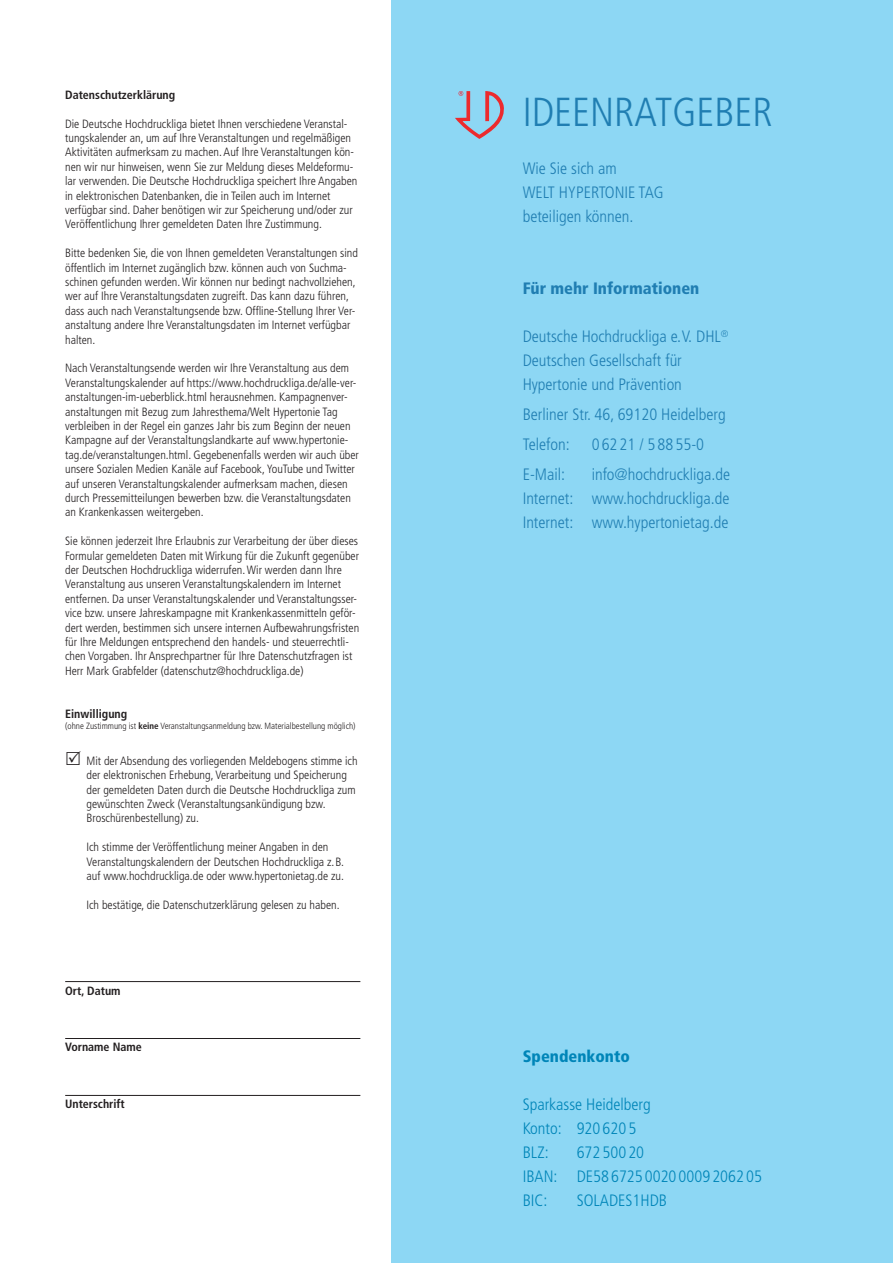
<style>
.page{position:relative;width:893px;height:1263px;background:#fff}
.page>*{position:absolute;margin:0;border:0;box-sizing:border-box;transform-origin:0 0}
.t1{font:300 condensed 40.5px "Frutiger LT Std";color:#207eb2}
.t2{font:300 condensed 16.5px/24px "Frutiger LT Std";color:#207eb2}
.t3{font:300 condensed 16.5px/24px "Frutiger LT Std";color:#0085b8}
.t4{font:900 condensed 16.5px "Frutiger LT Std";color:#207eb2}
.t5{font:900 condensed 16.5px "Frutiger LT Std";color:#0085b8}
.t6{font:300 condensed 12px/14.4px "Frutiger LT Std";color:#231f20}
.t7{font:700 condensed 12px "Frutiger LT Std";color:#231f20}
.t8{font:300 condensed 9px "Frutiger LT Std";color:#231f20}
.s1{font-weight:700}
</style>
<div class="page">
<div style="left:391px;top:0;width:502px;height:1263px;background:#8dd7f4"></div>
<svg style="left:455px;top:91px;width:49px;height:48px"></svg>
<hr style="left:65px;top:981px;width:295px;height:1px;background:#231f20">
<hr style="left:65px;top:1038px;width:295px;height:1px;background:#231f20">
<hr style="left:65px;top:1095px;width:295px;height:1px;background:#231f20">
<p class="t7" style="left:65px;top:87px;width:112px">Datenschutzerklärung</p>
<p class="t6" style="left:65px;top:116px;width:294px">Die Deutsche Hochdruckliga bietet Ihnen verschiedene Veranstal&shy;tungskalender an, um auf Ihre Veranstaltungen und regelmäßigen Aktivitäten aufmerksam zu machen. Auf Ihre Veranstaltungen kön&shy;nen wir nur hinweisen, wenn Sie zur Meldung dieses Meldeformu&shy;lar verwenden. Die Deutsche Hochdruckliga speichert Ihre Angaben in elektronischen Datenbanken, die in Teilen auch im Internet verfügbar sind. Daher benötigen wir zur Speicherung und/oder zur Veröffentlichung Ihrer gemeldeten Daten Ihre Zustimmung.</p>
<p class="t6" style="left:65px;top:246px;width:294px">Bitte bedenken Sie, die von Ihnen gemeldeten Veranstaltungen sind öffentlich im Internet zugänglich bzw. können auch von Suchma&shy;schinen gefunden werden. Wir können nur bedingt nachvollziehen, wer auf Ihre Veranstaltungsdaten zugreift. Das kann dazu führen, dass auch nach Veranstaltungsende bzw. Offline-Stellung Ihrer Ver&shy;anstaltung andere Ihre Veranstaltungsdaten im Internet verfügbar halten.</p>
<p class="t6" style="left:65px;top:361px;width:295px">Nach Veranstaltungsende werden wir Ihre Veranstaltung aus dem Veranstaltungskalender auf https://www.hochdruckliga.de/alle-ver&shy;anstaltungen-im-ueberblick.html herausnehmen. Kampagnenver&shy;anstaltungen mit Bezug zum Jahresthema/Welt Hypertonie Tag verbleiben in der Regel ein ganzes Jahr bis zum Beginn der neuen Kampagne auf der Veranstaltungslandkarte auf www.hypertonie&shy;tag.de/veranstaltungen.html. Gegebenenfalls werden wir auch über unsere Sozialen Medien Kanäle auf Facebook, YouTube und Twitter auf unseren Veranstaltungskalender aufmerksam machen, diesen durch Pressemitteilungen bewerben bzw. die Veranstaltungsdaten an Krankenkassen weitergeben.</p>
<p class="t6" style="left:65px;top:534px;width:296px">Sie können jederzeit Ihre Erlaubnis zur Verarbeitung der über dieses Formular gemeldeten Daten mit Wirkung für die Zukunft gegenüber der Deutschen Hochdruckliga widerrufen. Wir werden dann Ihre Veranstaltung aus unseren Veranstaltungskalendern im Internet entfernen. Da unser Veranstaltungskalender und Veranstaltungsser&shy;vice bzw. unsere Jahreskampagne mit Krankenkassenmitteln geför&shy;dert werden, bestimmen sich unsere internen Aufbewahrungsfristen für Ihre Meldungen entsprechend den handels- und steuerrechtli&shy;chen Vorgaben. Ihr Ansprechpartner für Ihre Datenschutzfragen ist Herr Mark Grabfelder (datenschutz@hochdruckliga.de)</p>
<p class="t7" style="left:65px;top:707px;width:64px">Einwilligung</p>
<p class="t8" style="left:65px;top:721px;width:292px">(ohne Zustimmung ist <span class="s1">keine</span> Veranstaltungsanmeldung bzw. Materialbestellung möglich)</p>
<p class="t6" style="left:86px;top:754px;width:273px">Mit der Absendung des vorliegenden Meldebogens stimme ich der elektronischen Erhebung, Verarbeitung und Speicherung der gemeldeten Daten durch die Deutsche Hochdruckliga zum gewünschten Zweck (Veranstaltungsankündigung bzw.<br>Broschürenbestellung) zu.</p>
<p class="t6" style="left:86px;top:840px;width:259px">Ich stimme der Veröffentlichung meiner Angaben in den<br>Veranstaltungskalendern der Deutschen Hochdruckliga z.B. auf www.hochdruckliga.de oder www.hypertonietag.de zu.</p>
<p class="t6" style="left:86px;top:898px;width:255px">Ich bestätige, die Datenschutzerklärung gelesen zu haben.</p>
<p class="t7" style="left:65px;top:983px;width:57px">Ort, Datum</p>
<p class="t7" style="left:65px;top:1040px;width:78px">Vorname Name</p>
<p class="t7" style="left:65px;top:1097px;width:61px">Unterschrift</p>
<h1 class="t1" style="left:523px;top:89px;width:252px">IDEENRATGEBER</h1>
<h2 class="t2" style="left:523px;top:157px;width:142px">Wie Sie sich am<br>WELT HYPERTONIE TAG beteiligen können.</h2>
<h2 class="t4" style="left:523px;top:278px;width:178px">Für mehr Informationen</h2>
<h2 class="t2" style="left:523px;top:325px;width:207px">Deutsche Hochdruckliga e.V. DHL<sup>®<br></sup>Deutschen Gesellschaft für<br>Hypertonie und Prävention</h2>
<h2 class="t2" style="left:523px;top:400px;width:205px;line-height:30px">Berliner Str. 46, 69120 Heidelberg<br>Telefon:</h2>
<h2 class="t2" style="left:592px;top:433px;width:114px">0 62 21 / 5 88 55-0</h2>
<h2 class="t2" style="left:523px;top:463px;width:209px;text-align:justify;text-indent:69px">info@hochdruckliga.de Internet: www.hochdruckliga.de Internet: www.hypertonietag.de</h2>
<h2 class="t2" style="left:523px;top:463px;width:44px">E-Mail:</h2>
<h2 class="t5" style="left:523px;top:1046px;width:109px">Spendenkonto</h2>
<h2 class="t3" style="left:523px;top:1093px;width:130px">Sparkasse Heidelberg<br>Konto: 920 620 5<br>BLZ:</h2>
<h2 class="t3" style="left:523px;top:1141px;width:241px;text-indent:54px">672 500 20<br>IBAN: DE58 6725 0020 0009 2062 05<br>BIC:</h2>
<h2 class="t3" style="left:577px;top:1189px;width:92px">SOLADES1HDB</h2>
</div>
